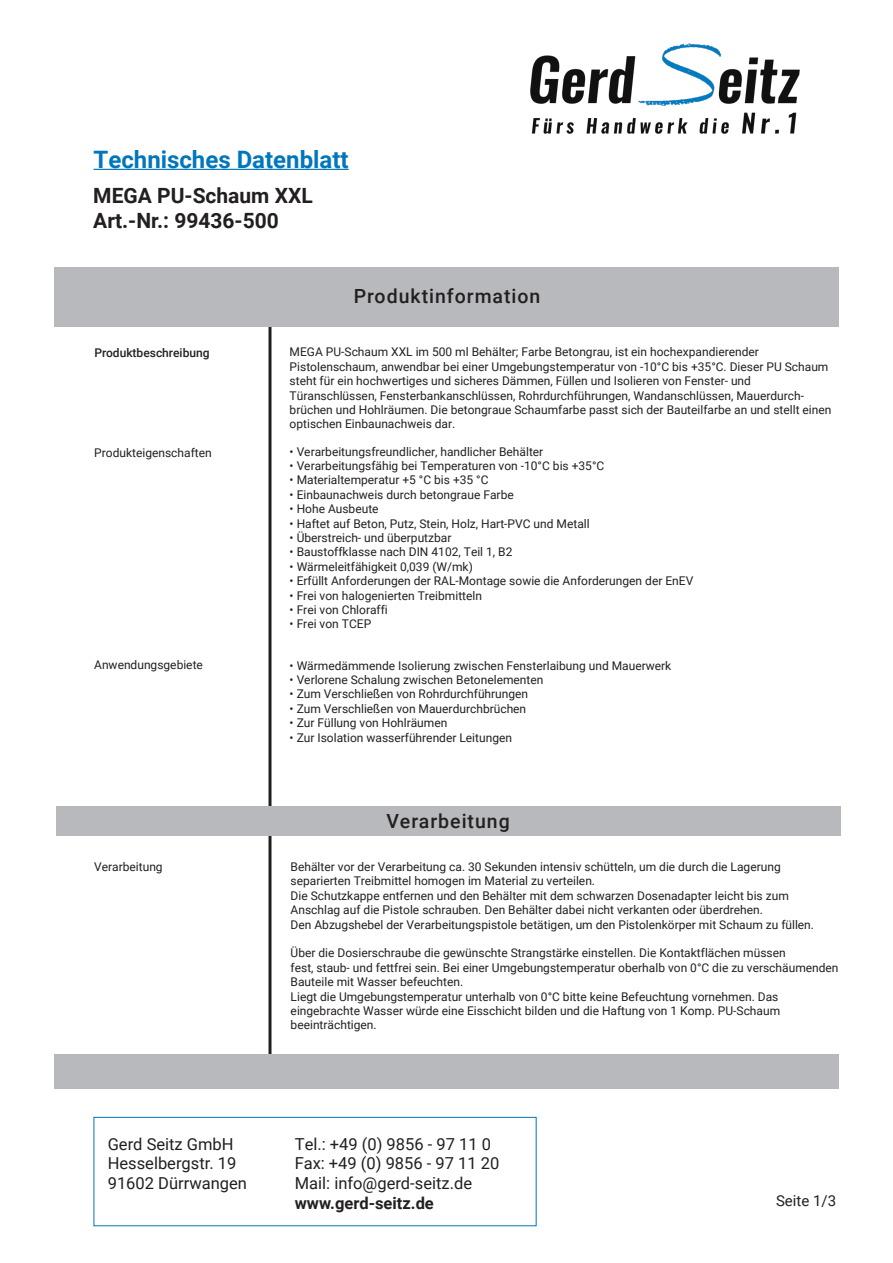
<style>
.page{position:relative;width:893px;height:1263px;background:#fff}
.page>*{position:absolute;margin:0;border:0;box-sizing:border-box;transform-origin:0 0}
.t1{font:700 24px "Roboto";color:#0076bd}
.t2{font:700 21px/25.2px "Roboto";color:#231f20}
.t3{font:500 19.5px "Roboto";letter-spacing:.05em;color:#231f20}
.t4{font:16.5px "Roboto";color:#231f20}
.t5{font:700 16.5px "Roboto";color:#231f20}
.t6{font:15px "Roboto";color:#231f20}
.t7{font:12px/14.4px "Roboto";color:#231f20}
.t8{font:500 12px "Roboto";color:#231f20}
</style>
<div class="page">
<svg style="left:268px;top:326px;width:4px;height:728px;background:#595657"></svg>
<hr style="left:94px;top:169px;width:255px;height:1px;background:#0076bd">
<div style="left:54px;top:267px;width:785px;height:59px;background:#b8b9bc"></div>
<div style="left:56px;top:806px;width:784px;height:30px;background:#b8b9bc"></div>
<div style="left:54px;top:1054px;width:785px;height:35px;background:#b8b9bc"></div>
<div style="left:94px;top:1117px;width:442px;height:109px;border:1px solid #0076bd"></div>
<img style="left:530px;top:43px;width:270px;height:91px">
<p class="t1" style="left:94px;top:142px;width:257px">Technisches Datenblatt</p>
<p class="t2" style="left:93px;top:182px;width:221px">MEGA PU-Schaum XXL<br>Art.-Nr.: 99436-500</p>
<p class="t3" style="left:354px;top:283px;width:188px">Produktinformation</p>
<p class="t8" style="left:94px;top:344px;width:117px">Produktbeschreibung</p>
<p class="t7" style="left:94px;top:445px;width:119px">Produkteigenschaften</p>
<p class="t7" style="left:94px;top:657px;width:110px">Anwendungsgebiete</p>
<p class="t7" style="left:94px;top:859px;width:70px">Verarbeitung</p>
<p class="t4" style="left:108px;top:1132px;width:127px">Gerd Seitz GmbH</p>
<p class="t4" style="left:108px;top:1152px;width:130px">Hesselbergstr. 19</p>
<p class="t4" style="left:108px;top:1172px;width:141px">91602 Dürrwangen</p>
<p class="t7" style="left:290px;top:344px;width:543px">MEGA PU-Schaum XXL im 500 ml Behälter; Farbe Betongrau, ist ein hochexpandierender Pistolenschaum, anwendbar bei einer Umgebungstemperatur von -10°C bis +35°C. Dieser PU Schaum steht für ein hochwertiges und sicheres Dämmen, Füllen und Isolieren von Fenster- und Türanschlüssen, Fensterbankanschlüssen, Rohrdurchführungen, Wandanschlüssen, Mauerdurch&shy;brüchen und Hohlräumen. Die betongraue Schaumfarbe passt sich der Bauteilfarbe an und stellt einen optischen Einbaunachweis dar.</p>
<p class="t7" style="left:290px;top:444px;width:255px">• Verarbeitungsfreundlicher, handlicher Behälter</p>
<p class="t7" style="left:290px;top:458px;width:316px">• Verarbeitungsfähig bei Temperaturen von -10°C bis +35°C</p>
<p class="t7" style="left:290px;top:472px;width:200px">• Materialtemperatur +5 °C bis +35 °C</p>
<p class="t7" style="left:290px;top:487px;width:226px">• Einbaunachweis durch betongraue Farbe</p>
<p class="t7" style="left:290px;top:501px;width:90px">• Hohe Ausbeute</p>
<p class="t7" style="left:290px;top:516px;width:301px">• Haftet auf Beton, Putz, Stein, Holz, Hart-PVC und Metall</p>
<p class="t7" style="left:290px;top:530px;width:163px">• Überstreich- und überputzbar</p>
<p class="t7" style="left:290px;top:544px;width:224px">• Baustoffklasse nach DIN 4102, Teil 1, B2</p>
<p class="t7" style="left:290px;top:559px;width:185px">• Wärmeleitfähigkeit 0,039 (W/mk)</p>
<p class="t7" style="left:290px;top:573px;width:405px">• Erfüllt Anforderungen der RAL-Montage sowie die Anforderungen der EnEV</p>
<p class="t7" style="left:290px;top:588px;width:194px">• Frei von halogenierten Treibmitteln</p>
<p class="t7" style="left:290px;top:602px;width:100px">• Frei von Chloraffi</p>
<p class="t7" style="left:290px;top:616px;width:83px">• Frei von TCEP</p>
<p class="t7" style="left:290px;top:658px;width:383px">• Wärmedämmende Isolierung zwischen Fensterlaibung und Mauerwerk</p>
<p class="t7" style="left:290px;top:672px;width:255px">• Verlorene Schalung zwischen Betonelementen</p>
<p class="t7" style="left:290px;top:686px;width:240px">• Zum Verschließen von Rohrdurchführungen</p>
<p class="t7" style="left:290px;top:701px;width:238px">• Zum Verschließen von Mauerdurchbrüchen</p>
<p class="t7" style="left:290px;top:715px;width:159px">• Zur Füllung von Hohlräumen</p>
<p class="t7" style="left:290px;top:730px;width:224px">• Zur Isolation wasserführender Leitungen</p>
<p class="t3" style="left:386px;top:807px;width:125px">Verarbeitung</p>
<p class="t7" style="left:291px;top:859px;width:525px">Behälter vor der Verarbeitung ca. 30 Sekunden intensiv schütteln, um die durch die Lagerung separierten Treibmittel homogen im Material zu verteilen.<br>Die Schutzkappe entfernen und den Behälter mit dem schwarzen Dosenadapter leicht bis zum Anschlag auf die Pistole schrauben. Den Behälter dabei nicht verkanten oder überdrehen.<br>Den Abzugshebel der Verarbeitungspistole betätigen, um den Pistolenkörper mit Schaum zu füllen.</p>
<p class="t7" style="left:291px;top:945px;width:549px">Über die Dosierschraube die gewünschte Strangstärke einstellen. Die Kontaktflächen müssen<br>fest, staub- und fettfrei sein. Bei einer Umgebungstemperatur oberhalb von 0°C die zu verschäumenden Bauteile mit Wasser befeuchten.<br>Liegt die Umgebungstemperatur unterhalb von 0°C bitte keine Befeuchtung vornehmen. Das eingebrachte Wasser würde eine Eisschicht bilden und die Haftung von 1 Komp. PU-Schaum beeinträchtigen.</p>
<p class="t4" style="left:295px;top:1132px;width:198px">Tel.: +49 (0) 9856 - 97 11 0</p>
<p class="t4" style="left:295px;top:1152px;width:206px">Fax: +49 (0) 9856 - 97 11 20</p>
<p class="t4" style="left:295px;top:1172px;width:179px">Mail: info@gerd-seitz.de</p>
<p class="t5" style="left:295px;top:1191px;width:141px">www.gerd-seitz.de</p>
<p class="t6" style="left:776px;top:1190px;width:62px">Seite 1/3</p>
</div>
